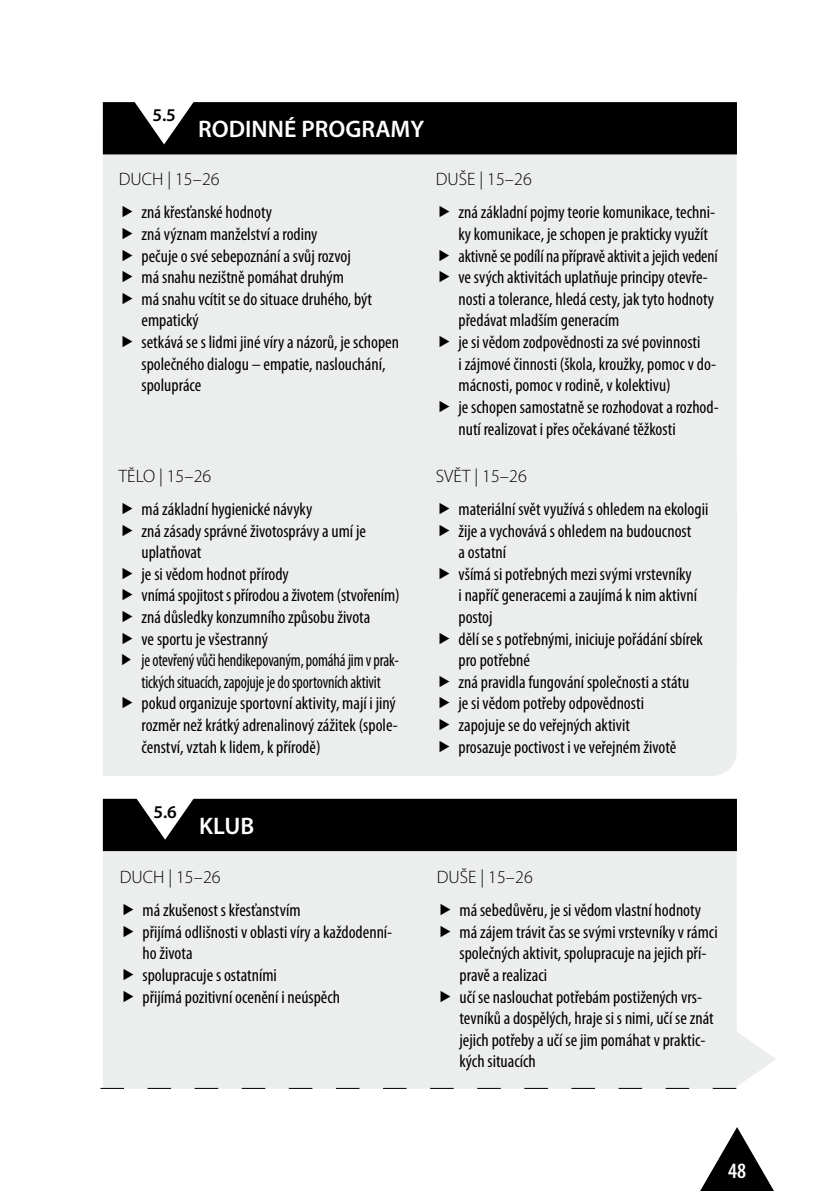
<style>
.page{position:relative;width:840px;height:1191px;background:#fff}
.page>*{position:absolute;margin:0;border:0;box-sizing:border-box;transform-origin:0 0}
.t1{font:600 24px "Myriad Pro";color:#fff}
.t2{font:600 condensed 22px "Myriad Pro";color:#fff}
.t3{font:condensed 18px/21.6px "Myriad Pro";color:#000}
.t4{font:300 18px "Myriad Pro";color:#000}
.t5{font:600 18px "Myriad Pro";color:#000}
</style>
<div class="page">
<svg style="left:700px;top:1127px;width:74px;height:64px"></svg>
<div style="left:103px;top:810px;width:633px;height:278px;background:#eceded"></div>
<svg style="left:100px;top:1029px;width:676px;height:60px"></svg>
<div style="left:103px;top:124px;width:634px;height:652px;background:#eceded"></div>
<div style="left:104px;top:103px;width:631px;height:50px;background:#000"></div>
<div style="left:103px;top:102px;width:633px;height:52px;border:2px solid #000"></div>
<svg style="left:134px;top:102px;width:60px;height:42px"></svg>
<div style="left:104px;top:799px;width:631px;height:51px;background:#000"></div>
<div style="left:103px;top:798px;width:633px;height:53px;border:2px solid #000"></div>
<svg style="left:135px;top:798px;width:60px;height:41px"></svg>
<svg style="left:123px;top:206px;width:9px;height:11px"></svg>
<svg style="left:123px;top:228px;width:9px;height:11px"></svg>
<svg style="left:123px;top:249px;width:9px;height:12px"></svg>
<svg style="left:123px;top:271px;width:9px;height:11px"></svg>
<svg style="left:123px;top:292px;width:9px;height:12px"></svg>
<svg style="left:123px;top:336px;width:9px;height:11px"></svg>
<svg style="left:439px;top:206px;width:10px;height:11px"></svg>
<svg style="left:439px;top:249px;width:10px;height:12px"></svg>
<svg style="left:439px;top:271px;width:10px;height:11px"></svg>
<svg style="left:439px;top:336px;width:10px;height:11px"></svg>
<svg style="left:439px;top:400px;width:10px;height:12px"></svg>
<svg style="left:123px;top:502px;width:9px;height:12px"></svg>
<svg style="left:123px;top:524px;width:9px;height:12px"></svg>
<svg style="left:123px;top:567px;width:9px;height:12px"></svg>
<svg style="left:123px;top:589px;width:9px;height:11px"></svg>
<svg style="left:123px;top:610px;width:9px;height:12px"></svg>
<svg style="left:123px;top:632px;width:9px;height:12px"></svg>
<svg style="left:122px;top:654px;width:9px;height:11px"></svg>
<svg style="left:123px;top:697px;width:9px;height:11px"></svg>
<svg style="left:439px;top:502px;width:10px;height:12px"></svg>
<svg style="left:439px;top:524px;width:10px;height:12px"></svg>
<svg style="left:439px;top:567px;width:10px;height:12px"></svg>
<svg style="left:439px;top:632px;width:10px;height:12px"></svg>
<svg style="left:439px;top:675px;width:10px;height:12px"></svg>
<svg style="left:439px;top:697px;width:10px;height:11px"></svg>
<svg style="left:439px;top:718px;width:10px;height:12px"></svg>
<svg style="left:439px;top:740px;width:10px;height:12px"></svg>
<p class="t5" style="left:152px;top:103px;width:25px">5.5</p>
<h1 class="t1" style="left:198px;top:114px;width:29px">RODINN</h1>
<h1 class="t1" style="left:284px;top:114px;width:141px">É PROG RAMY</h1>
<p class="t4" style="left:119px;top:170px;width:102px">DUCH | 15–26</p>
<p class="t3" style="left:141px;top:202px;width:259px">zná křesťanské hodnoty<br>zná význam manželství a rodiny<br>pečuje o své sebepoznání a svůj rozvoj<br>má snahu nezištně pomáhat druhým<br>má snahu vcítit se do situace druhého, být empatický<br>setkává se s lidmi jiné víry a názorů, je schopen společného dialogu – empatie, naslouchání, spolupráce</p>
<p class="t4" style="left:119px;top:466px;width:94px">TĚLO | 15–26</p>
<p class="t3" style="left:141px;top:498px;width:259px">má základní hygienické návyky<br>zná zásady správné životosprávy a umí je uplatňovat<br>je si vědom hodnot přírody vnímáspojitostspřírodouaživotem(stvořením) zná důsledky konzumního způsobu života<br>ve sportu je všestranný<br>jeotevřenývůči hendikepovaným,pomáhájimvprak&shy;tických situacích,zapojujejedosportovních aktivit pokud organizuje sportovní aktivity, mají i jiný rozměr než krátký adrenalinový zážitek (spole&shy;čenství, vztah k lidem, k přírodě)</p>
<p class="t4" style="left:435px;top:170px;width:97px">DUŠE | 15–26</p>
<p class="t3" style="left:458px;top:202px;width:261px">zná základní pojmy teorie komunikace, techni&shy;ky komunikace, je schopen je prakticky využít aktivněsepodílí napřípravěaktivitajejich vedení ve svých aktivitách uplatňuje principy otevře&shy;nosti a tolerance, hledá cesty, jak tyto hodnoty předávat mladším generacím<br>je si vědom zodpovědnosti za své povinnosti<br>i zájmové činnosti (škola, kroužky, pomoc v do&shy;mácnosti, pomoc v rodině, v kolektivu)<br>je schopen samostatněserozhodovat arozhod&shy;nutí realizovat i přes očekávané těžkosti</p>
<p class="t4" style="left:435px;top:466px;width:92px">SVĚT | 15–26</p>
<p class="t3" style="left:458px;top:498px;width:251px">materiální svět využívá s ohledem na ekologii žije a vychovává s ohledem na budoucnost<br>a ostatní<br>všímá si potřebných mezi svými vrstevníky<br>i napříč generacemi a zaujímá k nim aktivní postoj<br>dělí se s potřebnými, iniciuje pořádání sbírek pro potřebné<br>zná pravidla fungování společnosti a státu<br>je si vědom potřeby odpovědnosti<br>zapojuje se do veřejných aktivit<br>prosazuje poctivost i ve veřejném životě</p>
<p class="t5" style="left:153px;top:800px;width:25px">5.6</p>
<h1 class="t1" style="left:199px;top:810px;width:56px">KLU B</h1>
<p class="t4" style="left:120px;top:867px;width:102px">DUCH | 15–26</p>
<p class="t3" style="left:142px;top:899px;width:251px">má zkušenost s křesťanstvím<br>přijímá odlišnosti v oblasti víry a každodenní&shy;ho života<br>spolupracuje s ostatními<br>přijímá pozitivní ocenění i neúspěch</p>
<p class="t4" style="left:436px;top:867px;width:97px">DUŠE | 15–26</p>
<p class="t3" style="left:459px;top:899px;width:259px">má sebedůvěru, je si vědom vlastní hodnoty má zájem trávit čas se svými vrstevníky v rámci společných aktivit, spolupracuje na jejich pří&shy;pravě a realizaci<br>učí se naslouchat potřebám postižených vrs&shy;tevníků a dospělých, hraje si s nimi, učí se znát jejich potřeby a učí se jim pomáhat v praktic&shy;kých situacích</p>
<p class="t2" style="left:727px;top:1158px;width:19px">48</p>
</div>
